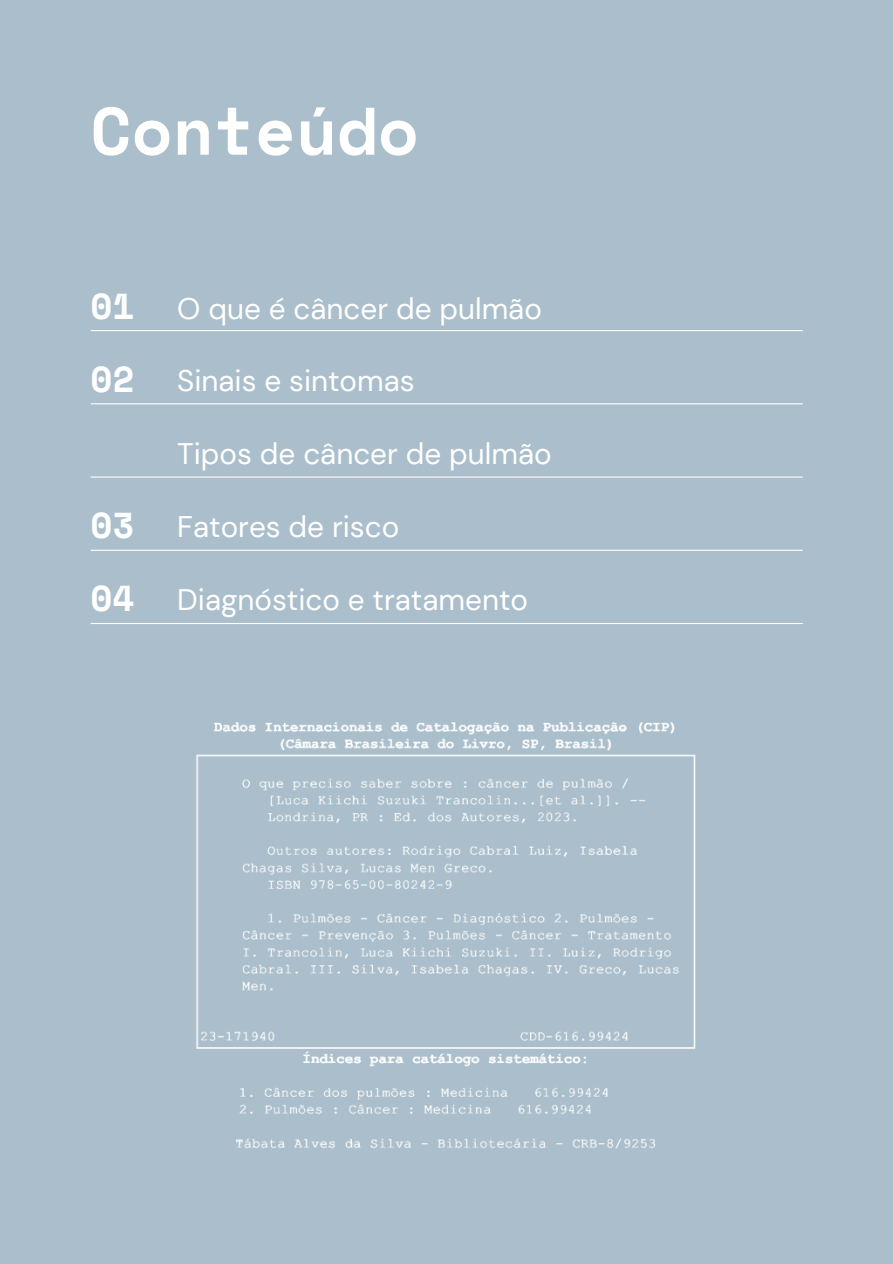
<style>
.page{position:relative;width:893px;height:1264px;background:#fff}
.page>*{position:absolute;margin:0;border:0;box-sizing:border-box;transform-origin:0 0}
.t1{font:700 67.05px "Space Mono";color:#fff}
.t2{font:700 35.85px/72.9px "Space Mono";color:#fff}
.t3{font:29.7px "DM Sans";color:#fff}
</style>
<div class="page">
<div style="left:0;top:0;width:892px;height:1263px;background:#aabecb"></div>
<hr style="left:91px;top:330px;width:711px;height:1px;background:#fff">
<hr style="left:91px;top:403px;width:711px;height:1px;background:#fff">
<hr style="left:91px;top:476px;width:711px;height:1px;background:#fff">
<hr style="left:91px;top:549px;width:711px;height:2px;background:#fff">
<hr style="left:91px;top:623px;width:711px;height:1px;background:#fff">
<img style="left:196px;top:722px;width:500px;height:427px">
<p class="t1" style="left:90px;top:80px;width:330px">Conteúdo</p>
<h1 class="t2" style="left:90px;top:269px;width:45px">01<br>02</h1>
<h2 class="t2" style="left:90px;top:487px;width:45px">03<br>04</h2>
<h2 class="t3" style="left:177px;top:289px;width:366px">O que é câncer de pulmão</h2>
<p class="t3" style="left:177px;top:361px;width:239px">Sinais e sintomas</p>
<p class="t3" style="left:177px;top:434px;width:376px">Tipos de câncer de pulmão</p>
<p class="t3" style="left:177px;top:507px;width:223px">Fatores de risco</p>
<p class="t3" style="left:177px;top:580px;width:352px">Diagnóstico e tratamento</p>
</div>
